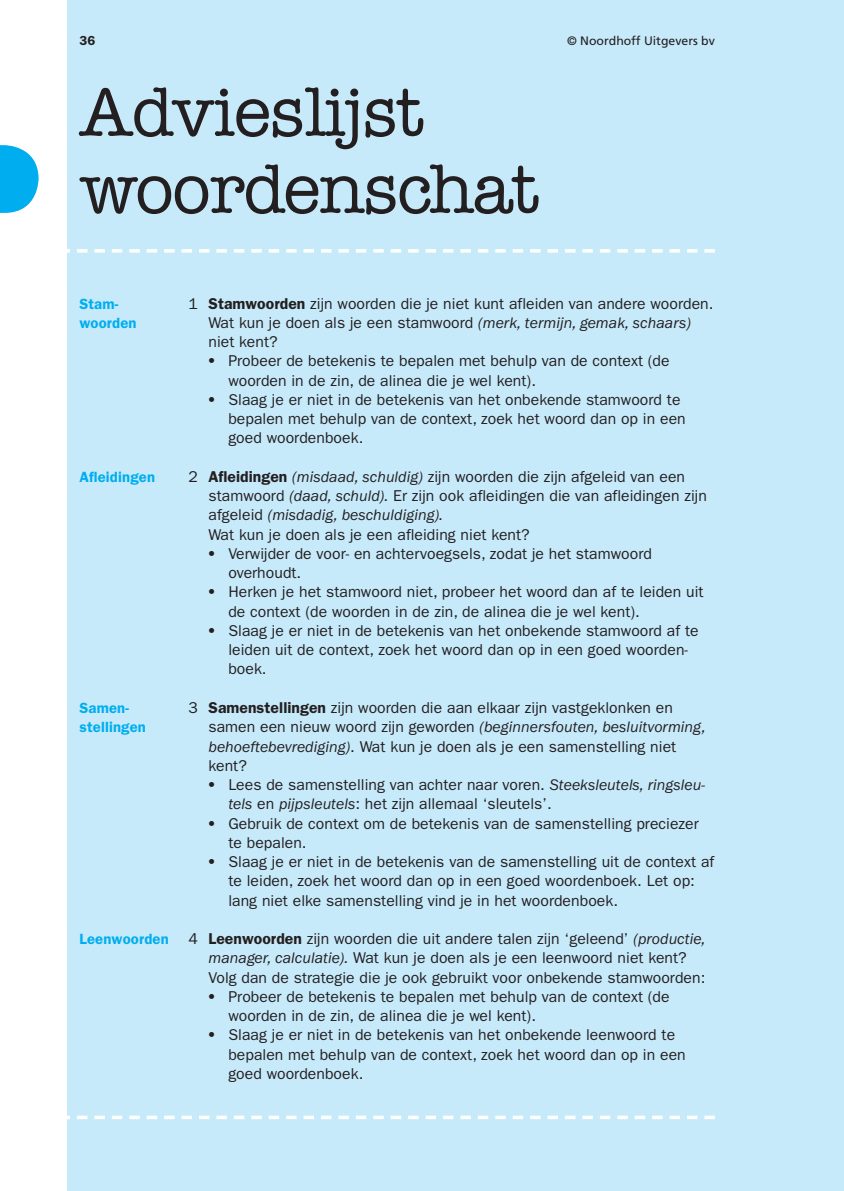
<style>
.page{position:relative;width:844px;height:1191px;background:#fff}
.page>*{position:absolute;margin:0;border:0;box-sizing:border-box;transform-origin:0 0}
.t1{font:500 69.12px/77px "American Typewriter";letter-spacing:-.025em;color:#231f20}
.t2{font:15.75px/19.2px "Franklin Gothic";letter-spacing:.005em;color:#231f20}
.t3{font:600 14.88px/19.2px "Franklin Gothic";letter-spacing:.01em;color:#00aeef}
.t4{font:600 13.12px "Franklin Gothic";color:#231f20}
.t5{font:12.25px "Frutiger";color:#231f20}
.s1{font-weight:600}
.s2{font-style:italic}
.s3{font-family:"Utopia"}
</style>
<div class="page">
<div style="left:67px;top:0;width:776px;height:1191px;background:#c7eafb"></div>
<svg style="left:67px;top:249px;width:647px;height:3px"></svg>
<svg style="left:67px;top:1115px;width:647px;height:4px"></svg>
<svg style="left:0;top:145px;width:39px;height:68px"></svg>
<p class="t4" style="left:79px;top:36px;width:17px">36</p>
<p class="t5" style="left:567px;top:35px;width:149px">© Noordhoff Uitgevers bv</p>
<h1 class="t1" style="left:79px;top:79px;width:461px">Advieslijst woordenschat</h1>
<p class="t3" style="left:79px;top:295px;width:59px">Stam&shy;woorden</p>
<p class="t3" style="left:79px;top:468px;width:77px">Afleidingen</p>
<p class="t3" style="left:79px;top:699px;width:68px">Samen&shy;stellingen</p>
<p class="t3" style="left:79px;top:930px;width:91px">Leenwoorden</p>
<p class="t2" style="left:208px;top:295px;width:506px;text-indent:-20px">1 <span class="s1">Stamwoorden</span> zijn woorden die je niet kunt afleiden van andere woorden.<br>Wat kun je doen als je een stamwoord <span class="s2">(merk, termijn, gemak, schaars) </span>niet kent?</p>
<p class="t2" style="left:228px;top:353px;width:443px;text-indent:-20px"><span class="s3">•</span> Probeer de betekenis te bepalen met behulp van de context (de woorden in de zin, de alinea die je wel kent).</p>
<p class="t2" style="left:228px;top:391px;width:459px;text-indent:-20px"><span class="s3">•</span> Slaag je er niet in de betekenis van het onbekende stamwoord te bepalen met behulp van de context, zoek het woord dan op in een goed woordenboek.</p>
<p class="t2" style="left:208px;top:468px;width:499px;text-indent:-20px">2 <span class="s1">Afleidingen</span> <span class="s2">(misdaad, schuldig)</span> zijn woorden die zijn afgeleid van een stamwoord <span class="s2">(daad, schuld).</span> Er zijn ook afleidingen die van afleidingen zijn afgeleid <span class="s2">(misdadig, beschuldiging).<br></span>Wat kun je doen als je een afleiding niet kent?</p>
<p class="t2" style="left:228px;top:545px;width:425px;text-indent:-20px"><span class="s3">•</span> Verwijder de voor- en achtervoegsels, zodat je het stamwoord overhoudt.</p>
<p class="t2" style="left:228px;top:584px;width:476px;text-indent:-20px"><span class="s3">•</span> Herken je het stamwoord niet, probeer het woord dan af te leiden uit de context (de woorden in de zin, de alinea die je wel kent).</p>
<p class="t2" style="left:228px;top:622px;width:471px;text-indent:-20px"><span class="s3">•</span> Slaag je er niet in de betekenis van het onbekende stamwoord af te leiden uit de context, zoek het woord dan op in een goed woorden&shy;boek.</p>
<p class="t2" style="left:208px;top:699px;width:498px;text-indent:-20px">3 <span class="s1">Samenstellingen</span> zijn woorden die aan elkaar zijn vastgeklonken en samen een nieuw woord zijn geworden <span class="s2">(beginnersfouten, besluitvorming, behoeftebevrediging)</span>. Wat kun je doen als je een samenstelling niet kent?</p>
<p class="t2" style="left:228px;top:776px;width:478px;text-indent:-20px"><span class="s3">•</span> Lees de samenstelling van achter naar voren. <span class="s2">Steeksleutels, ringsleu&shy;tels</span> en <span class="s2">pijpsleutels</span>: het zijn allemaal ‘sleutels’.</p>
<p class="t2" style="left:228px;top:815px;width:472px;text-indent:-20px"><span class="s3">•</span> Gebruik de context om de betekenis van de samenstelling preciezer te bepalen.</p>
<p class="t2" style="left:228px;top:853px;width:487px;text-indent:-20px"><span class="s3">•</span> Slaag je er niet in de betekenis van de samenstelling uit de context af te leiden, zoek het woord dan op in een goed woordenboek. Let op: lang niet elke samenstelling vind je in het woordenboek.</p>
<p class="t2" style="left:208px;top:930px;width:498px;text-indent:-20px">4 <span class="s1">Leenwoorden</span> zijn woorden die uit andere talen zijn ‘geleend’ <span class="s2">(productie, manager, calculatie).</span> Wat kun je doen als je een leenwoord niet kent?<br>Volg dan de strategie die je ook gebruikt voor onbekende stamwoorden:</p>
<p class="t2" style="left:228px;top:988px;width:443px;text-indent:-20px"><span class="s3">•</span> Probeer de betekenis te bepalen met behulp van de context (de woorden in de zin, de alinea die je wel kent).</p>
<p class="t2" style="left:228px;top:1026px;width:459px;text-indent:-20px"><span class="s3">•</span> Slaag je er niet in de betekenis van het onbekende leenwoord te bepalen met behulp van de context, zoek het woord dan op in een goed woordenboek.</p>
</div>
